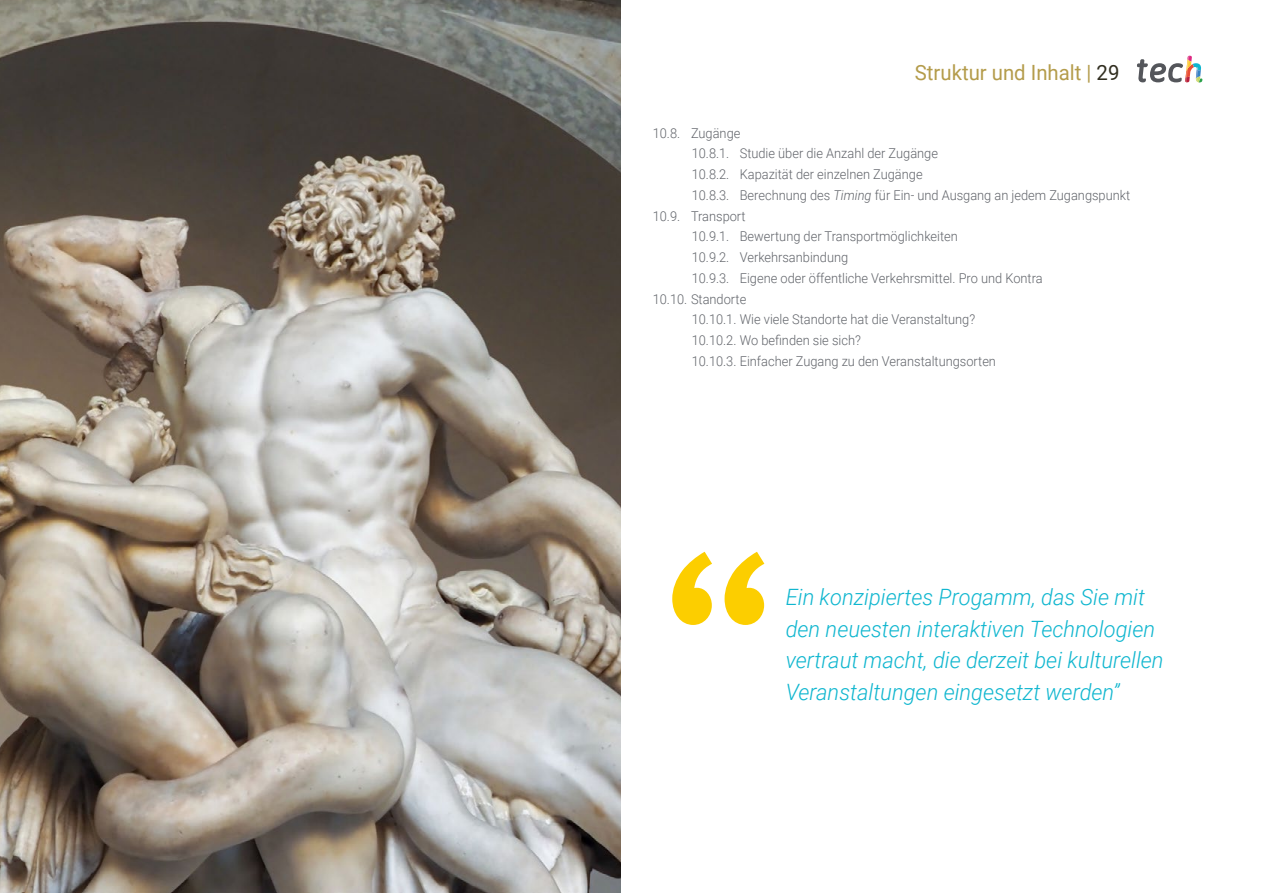
<style>
.page{position:relative;width:1263px;height:893px;background:#fff}
.page>*{position:absolute;margin:0;border:0;box-sizing:border-box;transform-origin:0 0}
.t1{font:italic 300 22.5px/31.5px "Roboto";color:#0fb6cf}
.t2{font:21px "Roboto";color:#b49c4b}
.t3{font:300 13.5px "Roboto";color:#61646a;scale:.95 1}
.s1{color:#312e20}
.s2{font-style:italic}
</style>
<div class="page">
<img style="left:0;top:0;width:621px;height:893px">
<svg style="left:672px;top:552px;width:92px;height:73px"></svg>
<svg style="left:1137px;top:56px;width:65px;height:27px"></svg>
<h2 class="t2" style="left:915px;top:57px;width:206px">Struktur und Inhalt | <span class="s1">29</span></h2>
<p class="t3" style="left:653px;top:123px;width:94px">10.8. Zugänge</p>
<p class="t3" style="left:692px;top:144px;width:261px">10.8.1. Studie über die Anzahl der Zugänge</p>
<p class="t3" style="left:692px;top:165px;width:245px">10.8.2. Kapazität der einzelnen Zugänge</p>
<p class="t3" style="left:692px;top:186px;width:463px">10.8.3. Berechnung des <span class="s2">Timing</span> für Ein- und Ausgang an jedem Zugangspunkt</p>
<p class="t3" style="left:653px;top:206px;width:99px">10.9. Transport</p>
<p class="t3" style="left:692px;top:227px;width:281px">10.9.1. Bewertung der Transportmöglichkeiten</p>
<p class="t3" style="left:692px;top:248px;width:166px">10.9.2. Verkehrsanbindung</p>
<p class="t3" style="left:692px;top:269px;width:371px">10.9.3. Eigene oder öffentliche Verkehrsmittel. Pro und Kontra</p>
<p class="t3" style="left:653px;top:289px;width:100px">10.10. Standorte</p>
<p class="t3" style="left:692px;top:310px;width:300px">10.10.1. Wie viele Standorte hat die Veranstaltung?</p>
<p class="t3" style="left:692px;top:331px;width:180px">10.10.2. Wo befinden sie sich?</p>
<p class="t3" style="left:692px;top:352px;width:322px">10.10.3. Einfacher Zugang zu den Veranstaltungsorten</p>
<h1 class="t1" style="left:786px;top:581px;width:380px">Ein konzipiertes Progamm, das Sie mit den neuesten interaktiven Technologien vertraut macht, die derzeit bei kulturellen Veranstaltungen eingesetzt werden”</h1>
</div>
